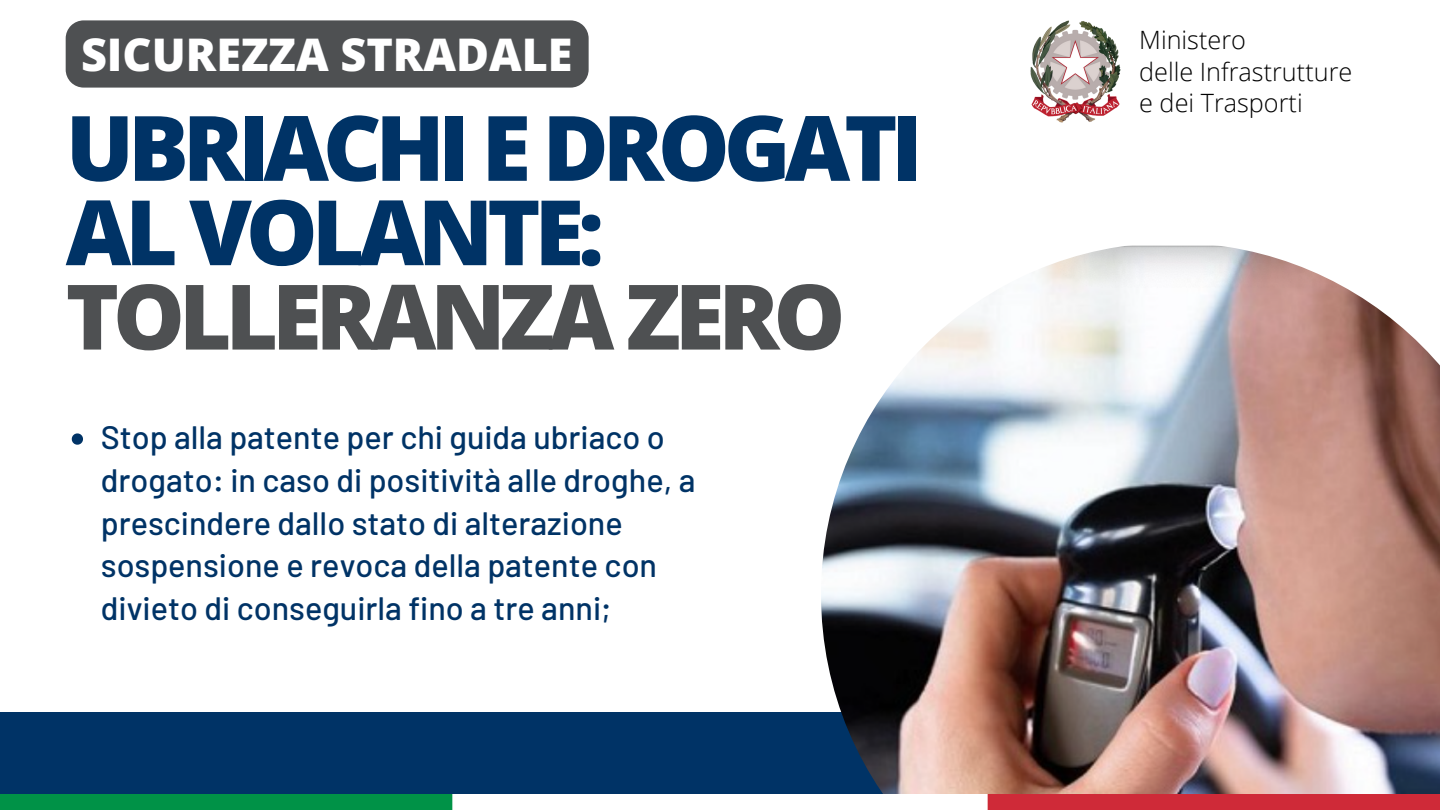
<style>
.page{position:relative;width:1440px;height:810px;background:#fff}
.page>*{position:absolute;margin:0;border:0;box-sizing:border-box;transform-origin:0 0}
.t1{font:800 90.3px/84.3px "Open Sans";letter-spacing:-.065em;color:#036}
.t2{font:800 90.3px "Open Sans";letter-spacing:-.065em;color:#4e5052}
.t3{font:800 45px "Open Sans";color:#fff}
.t4{font:500 32.4px/42.8px "Barlow";color:#036}
.t5{font:300 25.2px/31.5px "Open Sans";color:#000}
</style>
<div class="page">
<div style="left:0;top:712px;width:921px;height:98px;background:#036"></div>
<img style="left:1030px;top:20px;width:90px;height:103px">
<img style="left:821px;top:245px;width:619px;height:550px">
<img style="left:0;top:795px;width:1440px;height:15px">
<div style="left:66px;top:20px;width:523px;height:68px;background:#4e5052"></div>
<svg style="left:72px;top:433px;width:11px;height:12px"></svg>
<h2 class="t3" style="left:81px;top:23px;width:493px">SICUREZZA STRADALE</h2>
<h1 class="t1" style="left:66px;top:104px;width:859px">UBRIACHI E DROGATI<br>AL VOLANTE:</h1>
<h1 class="t2" style="left:66px;top:253px;width:781px">TOLLERANZA ZERO</h1>
<p class="t4" style="left:101px;top:415px;width:596px">Stop alla patente per chi guida ubriaco o drogato: in caso di positività alle droghe, a prescindere dallo stato di alterazione sospensione e revoca della patente con divieto di conseguirla fino a tre anni;</p>
<p class="t5" style="left:1139px;top:24px;width:215px">Ministero<br>delle Infrastrutture e dei Trasporti</p>
</div>
